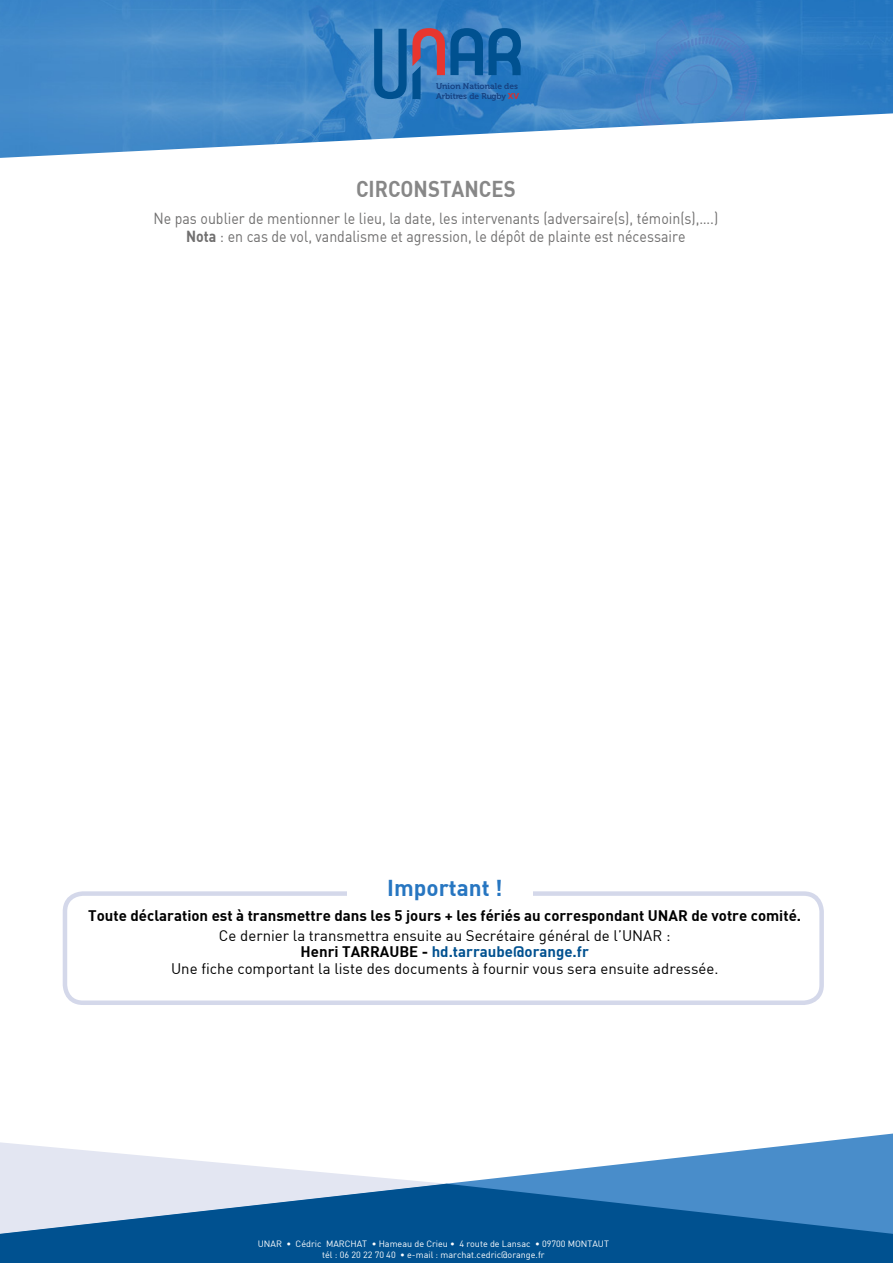
<style>
.page{position:relative;width:893px;height:1263px;background:#fff}
.page>*{position:absolute;margin:0;border:0;box-sizing:border-box;transform-origin:0 0}
.t1{font:22.5px "DIN Bold";color:#878787;scale:.9 1}
.t2{font:22.5px "DIN Bold";color:#2776c1}
.t3{font:15.75px/18px "DIN";color:#706f6f;text-align:center;scale:.9 1}
.t4{font:15px "DIN";color:#000}
.t5{font:15px "DIN Bold";color:#000}
.t6{font:15px "DIN Bold";color:#005190}
.t7{font:9px/10.8px "DIN";color:#fff;text-align:center}
.t8{font:8.4px/10.1px "Museo 700";color:#164282}
.s1{color:#e52a21}
.s2{font-family:"DIN Bold"}
.s3{color:#000}
</style>
<div class="page">
<svg style="left:446px;top:1133px;width:447px;height:51px"></svg>
<svg style="left:0;top:1142px;width:446px;height:42px"></svg>
<svg style="left:0;top:1184px;width:893px;height:79px;background:#2e71a8"></svg>
<img style="left:0;top:0;width:893px;height:158px">
<svg style="left:374px;top:28px;width:147px;height:71px;background:#376faa"></svg>
<div style="left:63px;top:891px;width:761px;height:114px;border:4px solid #d4d8ea;border-radius:18px"></div>
<div style="left:348px;top:879px;width:185px;height:23px;background:#fff"></div>
<p class="t8" style="left:436px;top:81px;width:85px">Union Nationale des<br>Arbitres de Rugby <span class="s1">XV</span></p>
<h1 class="t1" style="left:356px;top:174px;width:179px">CIRCONSTANCES</h1>
<p class="t3" style="left:153px;top:209px;width:629px">Ne pas oublier de mentionner le lieu, la date, les intervenants (adversaire(s), témoin(s),….)<br><span class="s2">Nota</span> : en cas de vol, vandalisme et agression, le dépôt de plainte est nécessaire</p>
<h1 class="t2" style="left:387px;top:873px;width:117px">Important !</h1>
<p class="t5" style="left:88px;top:906px;width:714px">Toute déclaration est à transmettre dans les 5 jours + les fériés au correspondant UNAR de votre comité.</p>
<p class="t4" style="left:219px;top:926px;width:453px">Ce dernier la transmettra ensuite au Secrétaire général de l’UNAR :</p>
<p class="t6" style="left:301px;top:942px;width:290px"><span class="s3">Henri TARRAUBE -</span> hd.tarraube@orange.fr</p>
<p class="t4" style="left:171px;top:959px;width:549px">Une fiche comportant la liste des documents à fournir vous sera ensuite adressée.</p>
<p class="t7" style="left:258px;top:1238px;width:353px">UNAR • Cédric MARCHAT • Hameau de Crieu • 4 route de Lansac • 09700 MONTAUT tél : 06 20 22 70 40 • e-mail : marchat.cedric@orange.fr</p>
</div>
